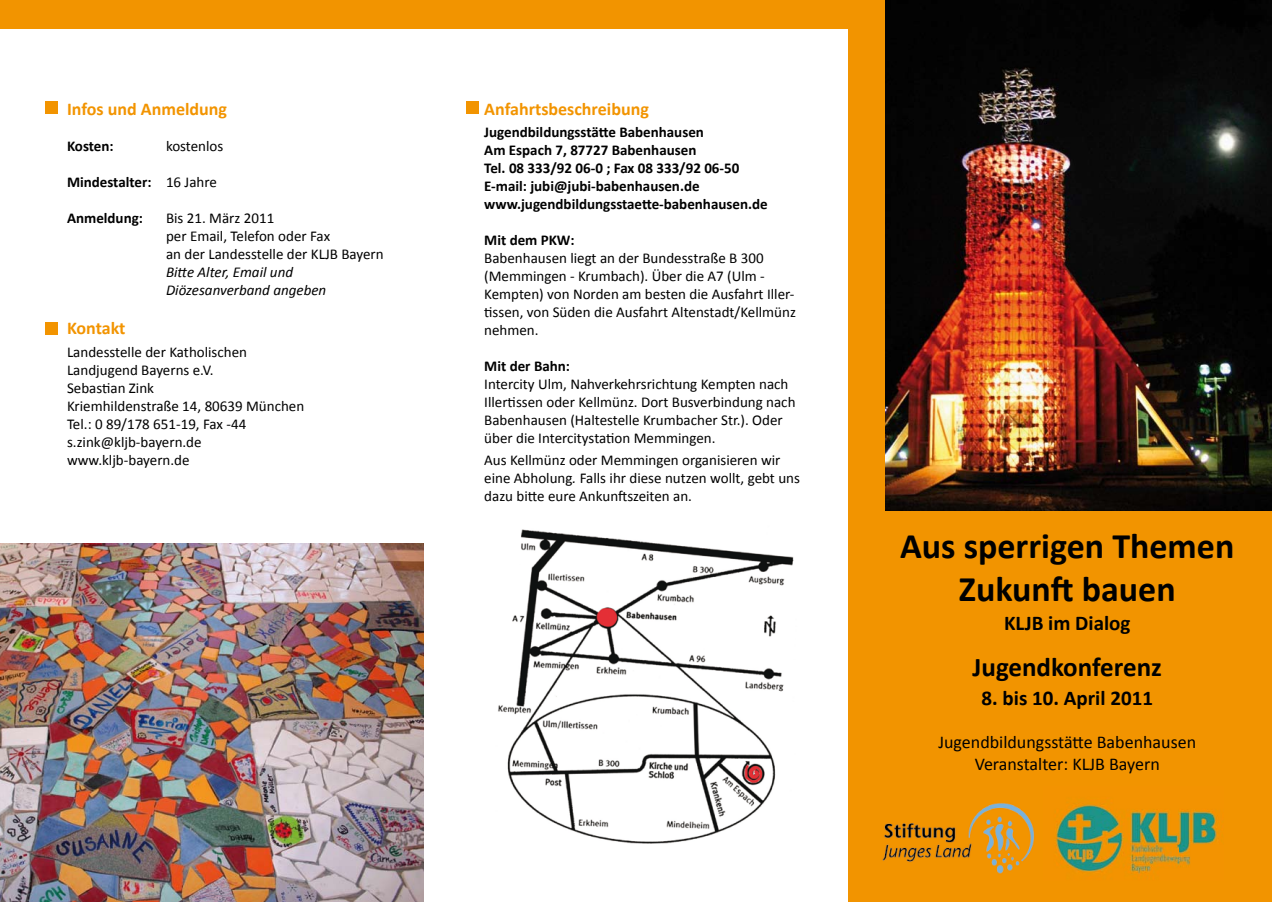
<style>
.page{position:relative;width:1272px;height:902px;background:#fff}
.page>*{position:absolute;margin:0;border:0;box-sizing:border-box;transform-origin:0 0}
.t1{font:700 36px/43.2px "Calibri";color:#000;text-align:center}
.t2{font:700 27px "Calibri";color:#000}
.t3{font:700 21px "Calibri";color:#000}
.t4{font:18px/21.6px "Calibri";color:#000;text-align:center}
.t5{font:700 18px "Calibri";color:#f29400}
.t6{font:15px/18px "Calibri";color:#000}
.t7{font:700 15px/18px "Calibri";color:#000}
.t8{font:italic 15px/18px "Calibri";color:#000}
.s1{font-weight:400}
.s2{font-style:italic}
</style>
<div class="page">
<div style="left:848px;top:0;width:423px;height:901px;background:#f29400"></div>
<div style="left:0;top:0;width:855px;height:28px;background:#f29400"></div>
<img style="left:1055px;top:804px;width:162px;height:71px">
<img style="left:0;top:543px;width:424px;height:358px">
<div style="left:45px;top:101px;width:12px;height:13px;background:#f29400"></div>
<div style="left:45px;top:322px;width:12px;height:13px;background:#f29400"></div>
<div style="left:466px;top:101px;width:12px;height:13px;background:#f29400"></div>
<img style="left:498px;top:529px;width:296px;height:315px">
<img style="left:885px;top:0;width:386px;height:510px">
<img style="left:882px;top:803px;width:153px;height:71px">
<p class="t5" style="left:67px;top:97px;width:162px">Infos und Anmeldung</p>
<p class="t7" style="left:67px;top:136px;width:48px">Kosten:</p>
<p class="t6" style="left:166px;top:136px;width:59px">kostenlos</p>
<p class="t7" style="left:67px;top:172px;width:151px">Mindestalter: <span class="s1">16 Jahre</span></p>
<p class="t7" style="left:67px;top:208px;width:77px">Anmeldung:</p>
<p class="t6" style="left:166px;top:208px;width:219px">Bis 21. März 2011<br>per Email, Telefon oder Fax<br>an der Landesstelle der KLJB Bayern</p>
<p class="t8" style="left:166px;top:262px;width:162px">Bitte Alter, Email und<br>Diözesanverband angeben</p>
<p class="t5" style="left:67px;top:317px;width:60px">Kontakt</p>
<p class="t6" style="left:67px;top:342px;width:239px">Landesstelle der Katholischen<br>Landjugend Bayerns e.V.<br>Sebastian Zink<br>Kriemhildenstraße 14, 80639 München<br>Tel.: 0 89/178 651-19, Fax -44 s.zink@kljb-bayern.de www.kljb-bayern.de</p>
<p class="t5" style="left:484px;top:97px;width:166px">Anfahrtsbeschreibung</p>
<p class="t7" style="left:484px;top:122px;width:285px">Jugendbildungsstätte Babenhausen<br>Am Espach 7, 87727 Babenhausen<br>Tel. 08 333/92 06-0 ; Fax 08 333/92 06-50<br>E-mail: jubi@jubi-babenhausen.de www.jugendbildungsstaette-babenhausen.de</p>
<p class="t7" style="left:484px;top:230px;width:92px">Mit dem PKW:</p>
<p class="t6" style="left:484px;top:248px;width:313px">Babenhausen liegt an der Bundesstraße B 300 (Memmingen - Krumbach). Über die A7 (Ulm - Kempten) von Norden am besten die Ausfahrt Iller&shy;tissen, von Süden die Ausfahrt Altenstadt/Kellmünz nehmen.</p>
<p class="t7" style="left:484px;top:356px;width:87px">Mit der Bahn:</p>
<p class="t6" style="left:484px;top:374px;width:313px">Intercity Ulm, Nahverkehrsrichtung Kempten nach Illertissen oder Kellmünz. Dort Busverbindung nach Babenhausen (Haltestelle Krumbacher Str.). Oder über die Intercitystation Memmingen.</p>
<p class="t6" style="left:484px;top:450px;width:317px">Aus Kellmünz oder Memmingen organisieren wir eine Abholung<span class="s2">.</span> Falls ihr diese nutzen wollt, gebt uns dazu bitte eure Ankunftszeiten an.</p>
<h1 class="t1" style="left:900px;top:522px;width:336px">Aus sperrigen Themen<br>Zukunft bauen</h1>
<h3 class="t3" style="left:1004px;top:610px;width:128px">KLJB im Dialog</h3>
<h2 class="t2" style="left:972px;top:650px;width:191px">Jugendkonferenz</h2>
<h3 class="t3" style="left:981px;top:685px;width:173px">8. bis 10. April 2011</h3>
<p class="t4" style="left:938px;top:730px;width:259px">Jugendbildungsstätte Babenhausen<br>Veranstalter: KLJB Bayern</p>
</div>
